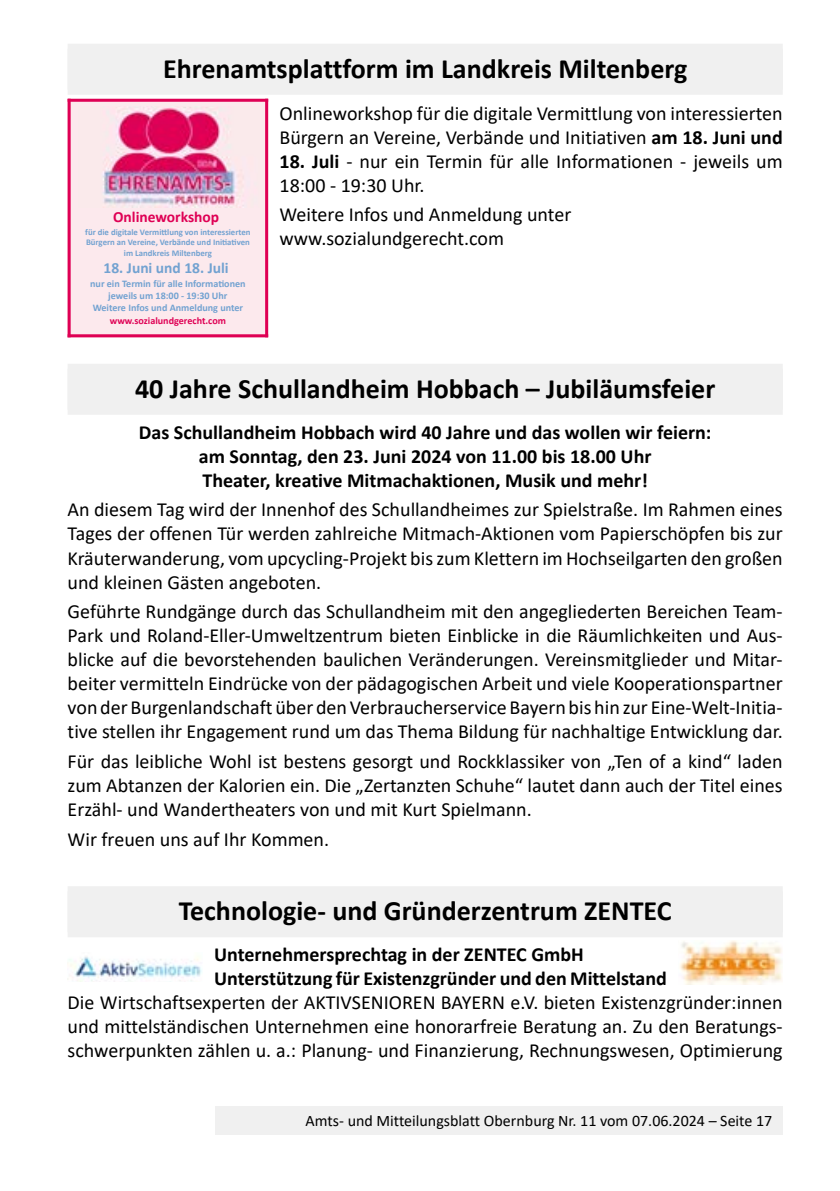
<style>
.page{position:relative;width:840px;height:1191px;background:#fff}
.page>*{position:absolute;margin:0;border:0;box-sizing:border-box;transform-origin:0 0}
.t1{font:700 28px "Calibri";color:#000}
.t2{font:20px/24px "Calibri";color:#000;text-align:justify}
.t3{font:700 20px/24px "Calibri";color:#000;text-align:center}
.t4{font:16px "Calibri";color:#000}
.t5{font:700 15.4px "Calibri";color:#72a2d1}
.t6{font:700 15.4px "Calibri";color:#df0054}
.t7{font:700 10px/12.4px "Calibri";color:#72a2d1;text-align:center}
.t8{font:700 10px "Calibri";color:#df0054}
.t9{font:700 8.8px/10.6px "Calibri";color:#72a2d1;text-align:center}
.s1{font-weight:700}
</style>
<div class="page">
<div style="left:215px;top:1106px;width:567px;height:28px;background:#f0f0f0"></div>
<div style="left:68px;top:49px;width:714px;height:46px;background:#f0f0f0"></div>
<div style="left:68px;top:44px;width:714px;height:46px;background:#f0f0f0"></div>
<div style="left:68px;top:369px;width:714px;height:46px;background:#f0f0f0"></div>
<div style="left:68px;top:364px;width:714px;height:46px;background:#f0f0f0"></div>
<div style="left:68px;top:891px;width:714px;height:46px;background:#f0f0f0"></div>
<div style="left:68px;top:886px;width:714px;height:46px;background:#f0f0f0"></div>
<div style="left:68px;top:99px;width:200px;height:238px;background:#fce9ed"></div>
<hr style="left:68px;top:99px;width:200px;height:3px;background:#df0054">
<hr style="left:265px;top:99px;width:3px;height:238px;background:#df0054">
<hr style="left:68px;top:334px;width:200px;height:3px;background:#df0054">
<hr style="left:68px;top:99px;width:3px;height:238px;background:#df0054">
<img style="left:102px;top:107px;width:142px;height:100px">
<img style="left:69px;top:956px;width:133px;height:26px">
<img style="left:680px;top:940px;width:102px;height:44px">
<h1 class="t1" style="left:163px;top:49px;width:525px">Ehrenamtsplattform im Landkreis Miltenberg</h1>
<p class="t6" style="left:113px;top:212px;width:107px">Onlineworkshop</p>
<p class="t9" style="left:85px;top:227px;width:167px">für die digitale Vermittlung von interessierten<br>Bürgern an Vereine, Verbände und Initiativen im Landkreis Miltenberg</p>
<p class="t5" style="left:103px;top:262px;width:127px">18. Juni und 18. Juli</p>
<p class="t7" style="left:90px;top:278px;width:157px">nur ein Termin für alle Informationen jeweils um 18:00 - 19:30 Uhr<br>Weitere Infos und Anmeldung unter</p>
<p class="t8" style="left:110px;top:317px;width:118px">www.sozialundgerecht.com</p>
<p class="t2" style="left:279px;top:101px;width:504px">Onlineworkshop für die digitale Vermittlung von interessierten<br>Bürgern an Vereine, Verbände und Initiativen <span class="s1">am 18. Juni und</span></p>
<p class="t2" style="left:279px;top:149px;width:504px"><span class="s1">18. Juli</span> - nur ein Termin für alle Informationen - jeweils um<br>18:00 - 19:30 Uhr.</p>
<p class="t2" style="left:279px;top:202px;width:293px">Weitere Infos und Anmeldung unter www.sozialundgerecht.com</p>
<h1 class="t1" style="left:135px;top:369px;width:581px">40 Jahre Schullandheim Hobbach – Jubiläumsfeier</h1>
<p class="t3" style="left:139px;top:420px;width:573px">Das Schullandheim Hobbach wird 40 Jahre und das wollen wir feiern: am Sonntag, den 23. Juni 2024 von 11.00 bis 18.00 Uhr<br>Theater, kreative Mitmachaktionen, Musik und mehr!</p>
<p class="t2" style="left:68px;top:497px;width:716px">An diesem Tag wird der Innenhof des Schullandheimes zur Spielstraße. Im Rahmen eines Tages der offenen Tür werden zahlreiche Mitmach-Aktionen vom Papierschöpfen bis zur Kräuterwanderung, vom upcycling-Projekt bis zum Klettern im Hochseilgarten den großen und kleinen Gästen angeboten.</p>
<p class="t2" style="left:68px;top:599px;width:716px">Geführte Rundgänge durch das Schullandheim mit den angegliederten Bereichen Team-Park und Roland-Eller-Umweltzentrum bieten Einblicke in die Räumlichkeiten und Aus&shy;blicke auf die bevorstehenden baulichen Veränderungen. Vereinsmitglieder und Mitar&shy;beiter vermitteln Eindrücke von der pädagogischen Arbeit und viele Kooperationspartner von der Burgenlandschaft über den Verbraucherservice Bayern bis hin zur Eine-Welt-Initia&shy;tive stellen ihr Engagement rund um das Thema Bildung für nachhaltige Entwicklung dar.</p>
<p class="t2" style="left:68px;top:748px;width:716px">Für das leibliche Wohl ist bestens gesorgt und Rockklassiker von „Ten of a kind“ laden zum Abtanzen der Kalorien ein. Die „Zertanzten Schuhe“ lautet dann auch der Titel eines Erzähl- und Wandertheaters von und mit Kurt Spielmann.</p>
<p class="t2" style="left:68px;top:826px;width:263px">Wir freuen uns auf Ihr Kommen.</p>
<h1 class="t1" style="left:179px;top:891px;width:494px">Technologie- und Gründerzentrum ZENTEC</h1>
<p class="t3" style="left:214px;top:942px;width:454px;text-align:left">Unternehmersprechtag in der ZENTEC GmbH<br>Unterstützung für Existenzgründer und den Mittelstand</p>
<p class="t2" style="left:68px;top:990px;width:716px">Die Wirtschaftsexperten der AKTIVSENIOREN BAYERN e.V. bieten Existenzgründer:innen und mittelständischen Unternehmen eine honorarfreie Beratung an. Zu den Beratungs&shy;schwerpunkten zählen u. a.: Planung- und Finanzierung, Rechnungswesen, Optimierung</p>
<p class="t4" style="left:305px;top:1109px;width:468px">Amts- und Mitteilungsblatt Obernburg Nr. 11 vom 07.06.2024 – Seite 17</p>
</div>
